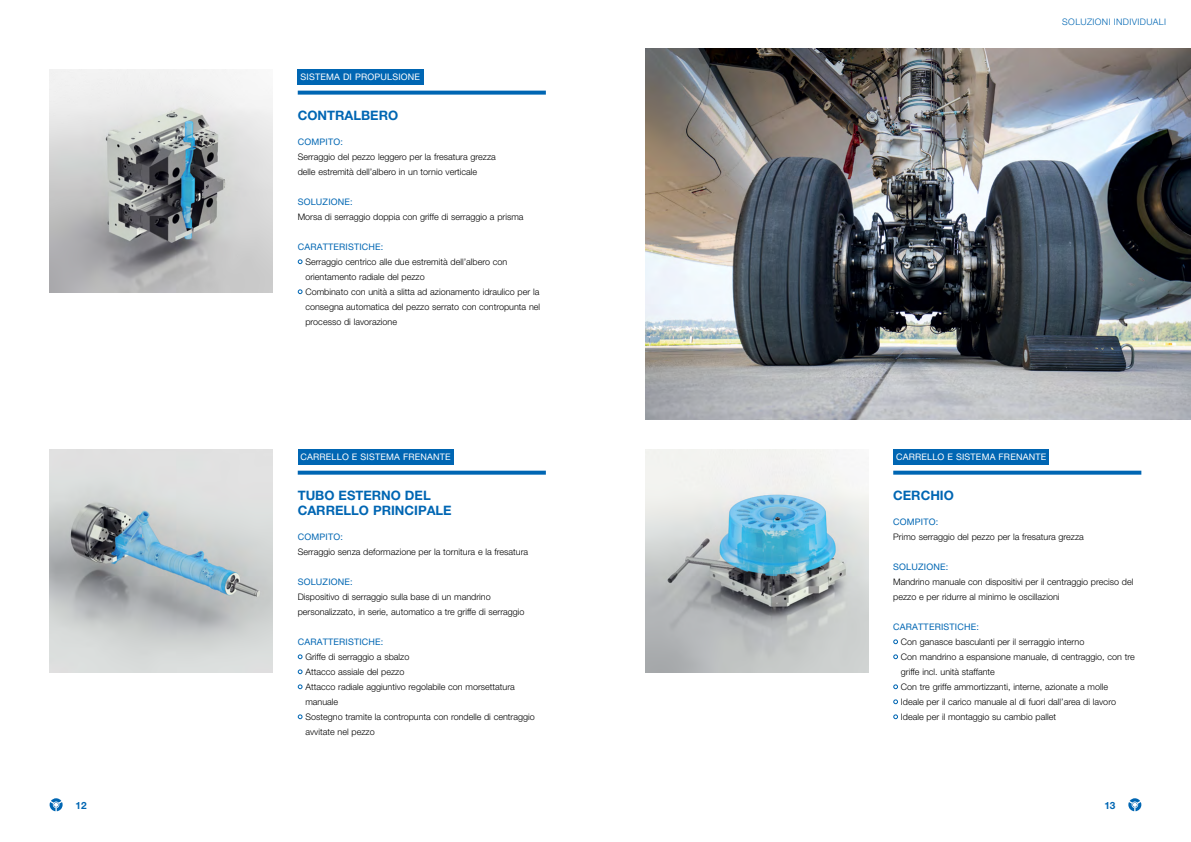
<style>
.page{position:relative;width:1191px;height:842px;background:#fff}
.page>*{position:absolute;margin:0;border:0;box-sizing:border-box;transform-origin:0 0}
.t1{font:700 13px/15px "Helvetica Neue LT Pro";color:#0066b3}
.t2{font:700 10px "Helvetica Neue LT Pro";color:#0066b3}
.t3{font:300 9px/15px "Helvetica Neue LT Pro";color:#000}
.t4{font:9px "Helvetica Neue LT Pro";letter-spacing:.02em;color:#0066b3}
.t5{font:9px "Helvetica Neue LT Pro";letter-spacing:.02em;color:#fff}
.t6{font:300 9px "Helvetica Neue LT Pro";letter-spacing:.04em;color:#0066b3}
</style>
<div class="page">
<svg style="left:1128px;top:798px;width:13px;height:13px"></svg>
<svg style="left:50px;top:798px;width:13px;height:13px"></svg>
<img style="left:645px;top:49px;width:546px;height:371px">
<svg style="left:298px;top:259px;width:4px;height:5px"></svg>
<svg style="left:298px;top:289px;width:4px;height:5px"></svg>
<div style="left:298px;top:70px;width:126px;height:15px;background:#0066b3"></div>
<svg style="left:298px;top:91px;width:248px;height:4px"></svg>
<img style="left:50px;top:70px;width:223px;height:223px">
<svg style="left:893px;top:639px;width:5px;height:5px"></svg>
<svg style="left:893px;top:654px;width:5px;height:5px"></svg>
<svg style="left:893px;top:684px;width:5px;height:5px"></svg>
<svg style="left:893px;top:699px;width:5px;height:5px"></svg>
<svg style="left:893px;top:714px;width:5px;height:5px"></svg>
<div style="left:893px;top:450px;width:156px;height:15px;background:#0066b3"></div>
<div style="left:298px;top:450px;width:156px;height:15px;background:#0066b3"></div>
<svg style="left:893px;top:471px;width:248px;height:4px"></svg>
<img style="left:645px;top:450px;width:223px;height:223px">
<svg style="left:298px;top:654px;width:4px;height:5px"></svg>
<svg style="left:298px;top:669px;width:4px;height:5px"></svg>
<svg style="left:298px;top:684px;width:4px;height:5px"></svg>
<svg style="left:298px;top:714px;width:4px;height:5px"></svg>
<svg style="left:298px;top:471px;width:248px;height:4px"></svg>
<img style="left:50px;top:450px;width:223px;height:223px">
<p class="t5" style="left:300px;top:72px;width:121px">SISTEMA DI PROPULSIONE</p>
<h1 class="t1" style="left:298px;top:107px;width:102px">CONTRALBERO</h1>
<p class="t4" style="left:298px;top:136px;width:47px">COMPITO:</p>
<p class="t3" style="left:298px;top:149px;width:200px">Serraggio del pezzo leggero per la fresatura grezza delle estremità dell’albero in un tornio verticale</p>
<p class="t4" style="left:298px;top:196px;width:56px">SOLUZIONE:</p>
<p class="t3" style="left:298px;top:209px;width:227px">Morsa di serraggio doppia con griffe di serraggio a prisma</p>
<p class="t4" style="left:298px;top:241px;width:87px">CARATTERISTICHE:</p>
<p class="t3" style="left:305px;top:254px;width:236px">Serraggio centrico alle due estremità dell’albero con orientamento radiale del pezzo<br>Combinato con unità a slitta ad azionamento idraulico per la consegna automatica del pezzo serrato con contropunta nel processo di lavorazione</p>
<p class="t6" style="left:1062px;top:16px;width:105px">SOLUZIONI INDIVIDUALI</p>
<p class="t5" style="left:300px;top:452px;width:152px">CARRELLO E SISTEMA FRENANTE</p>
<p class="t5" style="left:896px;top:452px;width:152px">CARRELLO E SISTEMA FRENANTE</p>
<h1 class="t1" style="left:893px;top:487px;width:62px">CERCHIO</h1>
<p class="t4" style="left:298px;top:531px;width:47px">COMPITO:</p>
<p class="t3" style="left:298px;top:544px;width:232px">Serraggio senza deformazione per la tornitura e la fresatura</p>
<p class="t4" style="left:298px;top:576px;width:56px">SOLUZIONE:</p>
<p class="t3" style="left:298px;top:589px;width:228px">Dispositivo di serraggio sulla base di un mandrino personalizzato, in serie, automatico a tre griffe di serraggio</p>
<p class="t4" style="left:298px;top:636px;width:87px">CARATTERISTICHE:</p>
<p class="t3" style="left:305px;top:649px;width:231px">Griffe di serraggio a sbalzo<br>Attacco assiale del pezzo<br>Attacco radiale aggiuntivo regolabile con morsettatura manuale<br>Sostegno tramite la contropunta con rondelle di centraggio avvitate nel pezzo</p>
<h1 class="t1" style="left:298px;top:487px;width:155px">TUBO ESTERNO DEL<br>CARRELLO PRINCIPALE</h1>
<p class="t4" style="left:893px;top:516px;width:47px">COMPITO:</p>
<p class="t3" style="left:893px;top:529px;width:192px">Primo serraggio del pezzo per la fresatura grezza</p>
<p class="t4" style="left:893px;top:561px;width:56px">SOLUZIONE:</p>
<p class="t3" style="left:893px;top:574px;width:242px">Mandrino manuale con dispositivi per il centraggio preciso del pezzo e per ridurre al minimo le oscillazioni</p>
<p class="t4" style="left:893px;top:621px;width:87px">CARATTERISTICHE:</p>
<p class="t3" style="left:901px;top:634px;width:235px">Con ganasce basculanti per il serraggio interno<br>Con mandrino a espansione manuale, di centraggio, con tre griffe incl. unità staffante<br>Con tre griffe ammortizzanti, interne, azionate a molle<br>Ideale per il carico manuale al di fuori dall’area di lavoro Ideale per il montaggio su cambio pallet</p>
<p class="t2" style="left:75px;top:799px;width:13px">12</p>
<p class="t2" style="left:1104px;top:799px;width:13px">13</p>
</div>
